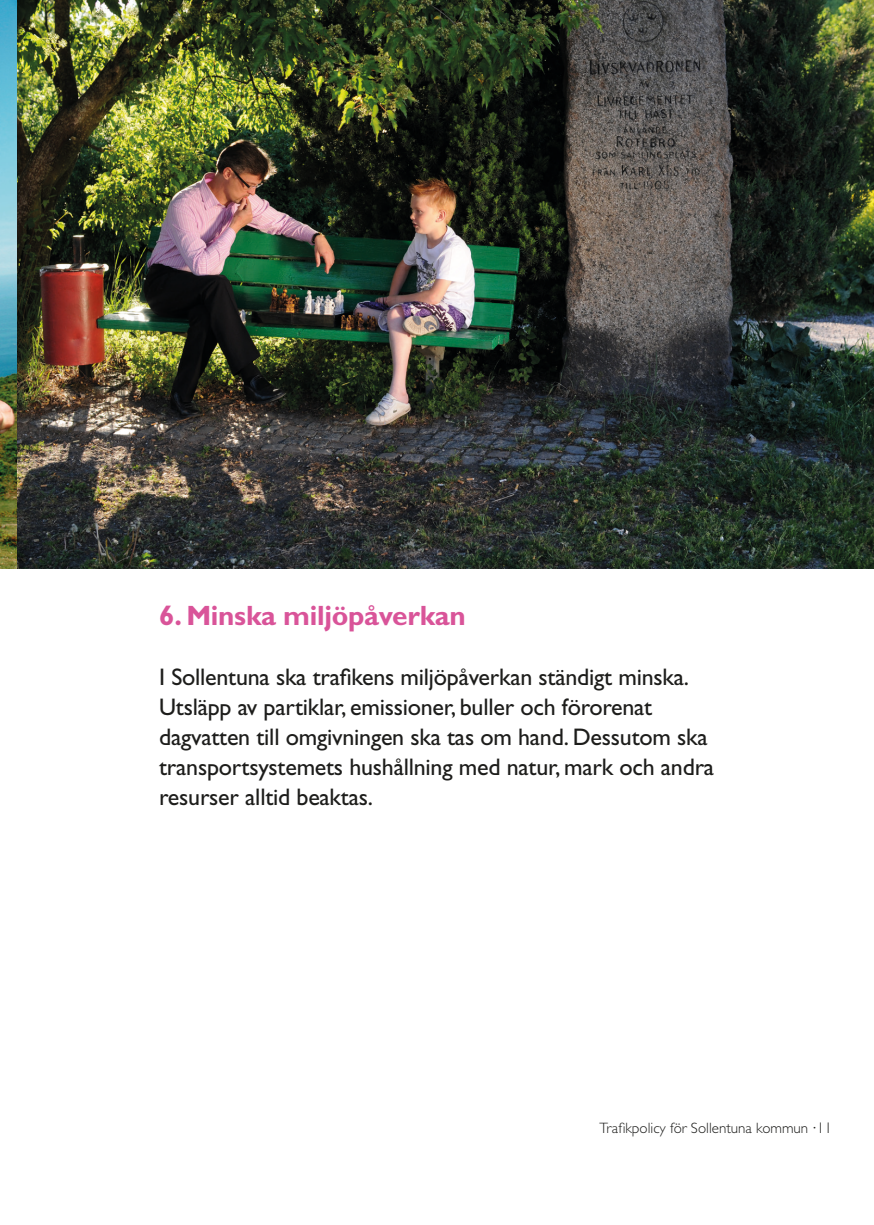
<style>
.page{position:relative;width:874px;height:1225px;background:#fff}
.page>*{position:absolute;margin:0;border:0;box-sizing:border-box;transform-origin:0 0}
.t1{font:700 28px "Gill Sans";letter-spacing:-.01em;color:#d95499}
.t2{font:24px/30px "Gill Sans";letter-spacing:-.01em;color:#1d1d1b}
.t3{font:300 15px "Gill Sans";color:#1d1d1b}
.s1{font-size:15.4px}
</style>
<div class="page">
<img style="left:0;top:0;width:873px;height:568px">
<p class="t1" style="left:159px;top:599px;width:308px">6. Minska miljöpåverkan</p>
<p class="t2" style="left:159px;top:662px;width:556px">I Sollentuna ska trafikens miljöpåverkan ständigt minska.<br>Utsläpp av partiklar, emissioner, buller och förorenat dagvatten till omgivningen ska tas om hand. Dessutom ska transportsystemets hushållning med natur, mark och andra resurser alltid beaktas.</p>
<p class="t3" style="left:599px;top:1119px;width:234px">Trafikpolicy för Sollentuna kommun <span class="s1">∙11</span></p>
</div>
